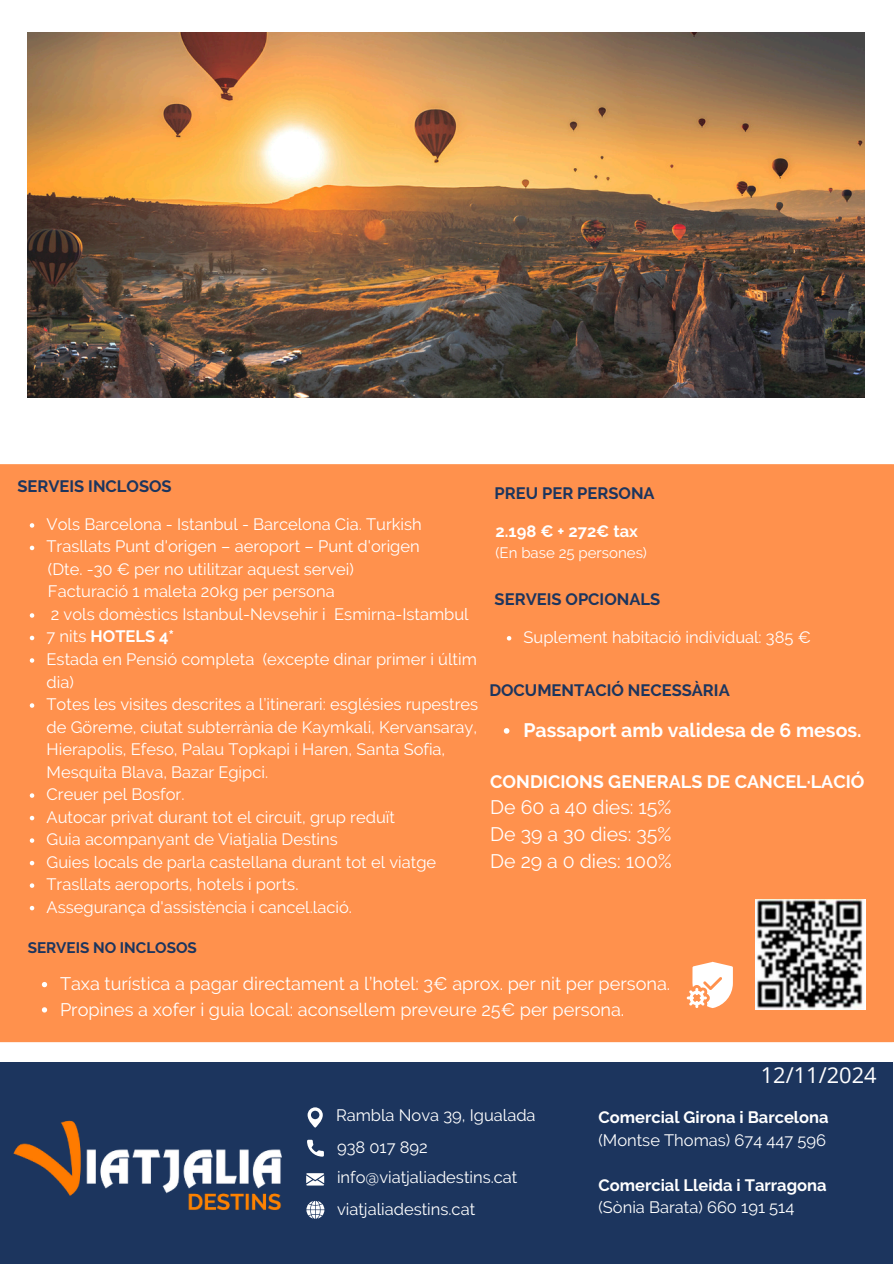
<style>
.page{position:relative;width:894px;height:1264px;background:#fff}
.page>*{position:absolute;margin:0;border:0;box-sizing:border-box;transform-origin:0 0}
.t1{font:21.9px "Open Sans";color:#fff}
.t2{font:19.5px/27px "Raleway";color:#fff;text-align:justify}
.t3{font:700 19.5px "Raleway";color:#fff}
.t4{font:18.15px/25.3px "Raleway";color:#fff}
.t5{font:700 18px "Raleway";color:#fff}
.t6{font:16.5px/22.5px "Raleway";color:#fff}
.t7{font:700 16.5px "Raleway";color:#1c355e}
.t8{font:700 16.5px "Raleway";color:#fff}
.t9{font:700 15.3px "Raleway";color:#1c355e}
.t10{font:15px "Raleway";color:#fff}
.s1{font-weight:700}
</style>
<div class="page">
<div style="left:0;top:464px;width:893px;height:578px;background:#ff914d"></div>
<svg style="left:686px;top:961px;width:46px;height:47px"></svg>
<img style="left:28px;top:33px;width:836px;height:364px">
<svg style="left:30px;top:523px;width:4px;height:4px"></svg>
<svg style="left:30px;top:545px;width:4px;height:5px"></svg>
<svg style="left:30px;top:613px;width:4px;height:4px"></svg>
<svg style="left:30px;top:635px;width:4px;height:5px"></svg>
<svg style="left:30px;top:658px;width:4px;height:4px"></svg>
<svg style="left:30px;top:703px;width:4px;height:4px"></svg>
<svg style="left:30px;top:793px;width:4px;height:4px"></svg>
<svg style="left:30px;top:815px;width:4px;height:5px"></svg>
<svg style="left:30px;top:838px;width:4px;height:4px"></svg>
<svg style="left:30px;top:860px;width:4px;height:5px"></svg>
<svg style="left:30px;top:883px;width:4px;height:4px"></svg>
<svg style="left:30px;top:905px;width:4px;height:5px"></svg>
<svg style="left:506px;top:636px;width:5px;height:4px"></svg>
<svg style="left:503px;top:728px;width:6px;height:5px"></svg>
<div style="left:0;top:1062px;width:892px;height:201px;background:#1c355e"></div>
<img style="left:13px;top:1120px;width:299px;height:90px">
<svg style="left:307px;top:1139px;width:17px;height:17px"></svg>
<svg style="left:307px;top:1107px;width:16px;height:20px"></svg>
<svg style="left:306px;top:1173px;width:18px;height:12px"></svg>
<svg style="left:306px;top:1200px;width:18px;height:18px"></svg>
<img style="left:754px;top:900px;width:111px;height:109px">
<svg style="left:42px;top:981px;width:5px;height:6px"></svg>
<svg style="left:42px;top:1007px;width:5px;height:5px"></svg>
<p class="t7" style="left:17px;top:477px;width:156px">SERVEIS INCLOSOS</p>
<p class="t6" style="left:47px;top:513px;width:433px">Vols Barcelona - Istanbul - Barcelona Cia. Turkish Trasllats Punt d'origen – aeroport – Punt d'origen<br>(Dte. -30 € per no utilitzar aquest servei)<br>Facturació 1 maleta 20kg per persona<br>2 vols domèstics Istanbul-Nevsehir i Esmirna-Istambul<br>7 nits <span class="s1">HOTELS 4*<br></span>Estada en Pensió completa (excepte dinar primer i últim dia)<br>Totes les visites descrites a l’itinerari: esglésies rupestres de Göreme, ciutat subterrània de Kaymkali, Kervansaray, Hierapolis, Efeso, Palau Topkapi i Haren, Santa Sofia, Mesquita Blava, Bazar Egipci.<br>Creuer pel Bosfor.<br>Autocar privat durant tot el circuit, grup reduït<br>Guia acompanyant de Viatjalia Destins<br>Guies locals de parla castellana durant tot el viatge Trasllats aeroports, hotels i ports.<br>Assegurança d'assistència i cancel.lació.</p>
<p class="t9" style="left:28px;top:938px;width:171px">SERVEIS NO INCLOSOS</p>
<p class="t7" style="left:494px;top:484px;width:161px">PREU PER PERSONA</p>
<p class="t8" style="left:495px;top:521px;width:144px">2.198 € + 272€ tax</p>
<p class="t10" style="left:495px;top:544px;width:153px">(En base 25 persones)</p>
<p class="t7" style="left:494px;top:590px;width:167px">SERVEIS OPCIONALS</p>
<p class="t6" style="left:523px;top:625px;width:289px">Suplement habitació individual: 385 €</p>
<p class="t7" style="left:489px;top:681px;width:242px">DOCUMENTACIÓ NECESSÀRIA</p>
<p class="t3" style="left:523px;top:719px;width:339px">Passaport amb validesa de 6 mesos.</p>
<p class="t5" style="left:490px;top:771px;width:375px">CONDICIONS GENERALS DE CANCEL·LACIÓ</p>
<p class="t2" style="left:490px;top:793px;width:183px">De 60 a 40 dies: 15% De 39 a 30 dies: 35% De 29 a 0 dies: 100%</p>
<p class="t4" style="left:60px;top:971px;width:611px">Taxa turística a pagar directament a l’hotel: 3€ aprox. per nit per persona.<br>Propìnes a xofer i guia local: aconsellem preveure 25€ per persona.</p>
<h1 class="t1" style="left:760px;top:1060px;width:118px">12/11/2024</h1>
<p class="t6" style="left:336px;top:1104px;width:201px">Rambla Nova 39, Igualada</p>
<p class="t6" style="left:337px;top:1131px;width:182px;line-height:30.9px">938 017 892 info@viatjaliadestins.cat</p>
<p class="t6" style="left:337px;top:1197px;width:140px">viatjaliadestins.cat</p>
<p class="t8" style="left:598px;top:1107px;width:232px">Comercial Girona i Barcelona</p>
<p class="t6" style="left:598px;top:1128px;width:229px">(Montse Thomas) 674 447 596</p>
<p class="t8" style="left:598px;top:1175px;width:229px">Comercial Lleida i Tarragona</p>
<p class="t6" style="left:598px;top:1196px;width:197px">(Sònia Barata) 660 191 514</p>
</div>
